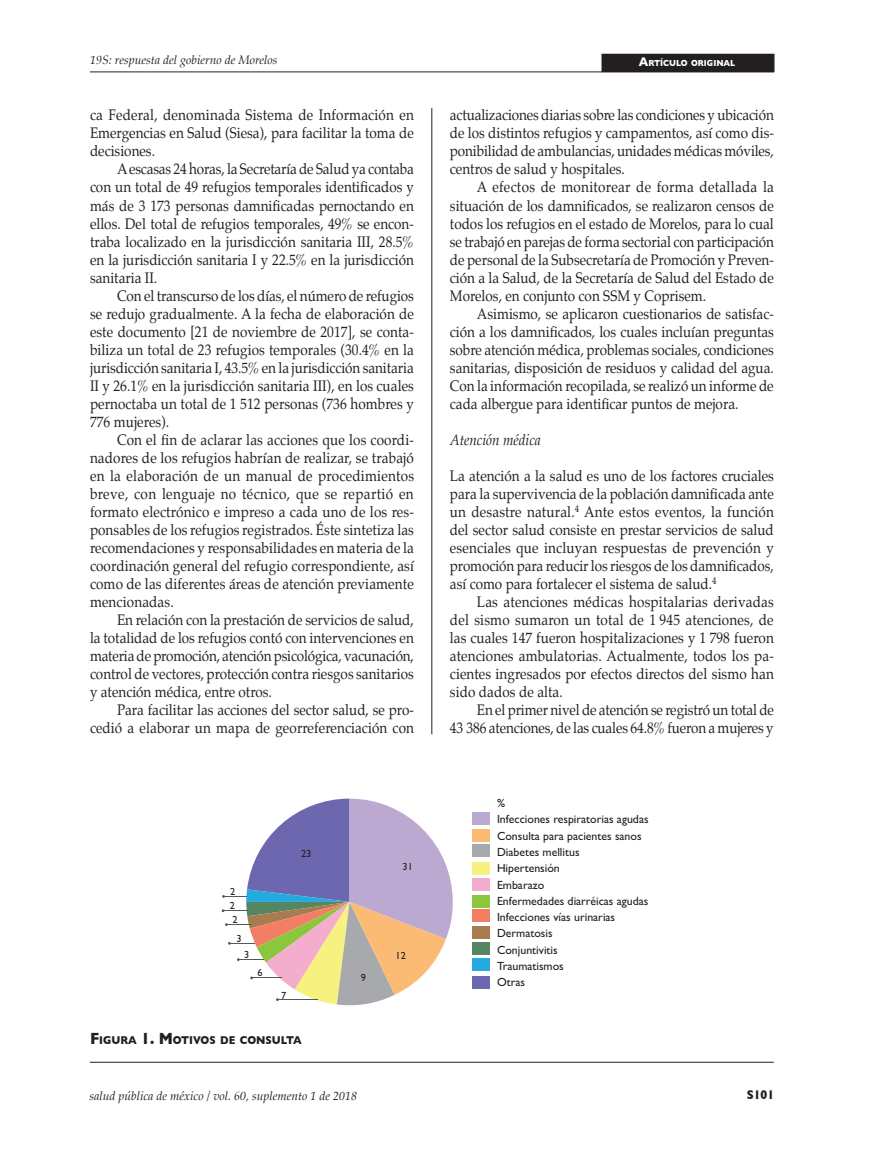
<style>
.page{position:relative;width:893px;height:1149px;background:#fff}
.page>*{position:absolute;margin:0;border:0;box-sizing:border-box;transform-origin:0 0}
.TEXTO{font:15px/18px "Palatino";color:#231f20;text-align:justify;scale:.9 1}
.TEXTO-2{font:italic 15px "Palatino";color:#231f20;scale:.9 1}
.t1{font:700 12.75px "Gill Sans";color:#231f20;scale:.9 1}
.t2{font:italic 12px "Palatino";color:#231f20}
.t3{font:11.85px/16.4px "Gill Sans";color:#231f20}
.TIT_FIGURA{font:700 11.55px "Gill Sans";color:#231f20;scale:.9 1}
.t4{font:10.35px "Gill Sans";color:#231f20}
.t5{font:700 8.85px "Gill Sans";color:#fff;scale:.9 1}
.s1{font-size:12.75px}
.s2{font-size:16.5px}
</style>
<div class="page">
<div style="left:602px;top:54px;width:172px;height:18px;background:#231f20"></div>
<hr style="left:90px;top:72px;width:684px;height:1px;background:#231f20">
<hr style="left:432px;top:108px;width:1px;height:626px;background:#231f20">
<hr style="left:90px;top:1061px;width:684px;height:1px;background:#231f20">
<div style="left:472px;top:811px;width:18px;height:13px;background:#bca9d1"></div>
<div style="left:472px;top:843px;width:18px;height:13px;background:#a8a9ad"></div>
<div style="left:472px;top:925px;width:18px;height:13px;background:#a97b50"></div>
<div style="left:472px;top:909px;width:18px;height:12px;background:#f37e64"></div>
<div style="left:472px;top:862px;width:18px;height:13px;background:#f7f27f"></div>
<div style="left:472px;top:894px;width:18px;height:13px;background:#8bc63e"></div>
<div style="left:472px;top:957px;width:18px;height:13px;background:#24aae1"></div>
<div style="left:472px;top:941px;width:18px;height:13px;background:#568561"></div>
<div style="left:472px;top:829px;width:18px;height:13px;background:#fcbb74"></div>
<div style="left:472px;top:877px;width:18px;height:13px;background:#f5adce"></div>
<div style="left:472px;top:975px;width:18px;height:13px;background:#6c67ae"></div>
<svg style="left:222px;top:798px;width:231px;height:206px"></svg>
<p class="t2" style="left:90px;top:53px;width:189px">19S: respuesta del gobierno de Morelos</p>
<p class="t5" style="left:639px;top:56px;width:109px"><span class="s1">A</span>RTÍCULO ORIGINAL</p>
<p class="TEXTO" style="left:90px;top:107px;width:361px">ca Federal, denominada Sistema de Información en Emergencias en Salud (Siesa), para facilitar la toma de decisiones.</p>
<p class="TEXTO" style="left:90px;top:161px;width:361px;text-indent:27px">A escasas 24 horas, la Secretaría de Salud ya contaba con un total de 49 refugios temporales identificados y más de 3 173 personas damnificadas pernoctando en ellos. Del total de refugios temporales, 49% se encon&shy;traba localizado en la jurisdicción sanitaria III, 28.5% en la jurisdicción sanitaria I y 22.5% en la jurisdicción sanitaria II.</p>
<p class="TEXTO" style="left:90px;top:287px;width:361px;text-indent:27px">Con el transcurso de los días, el número de refugios se redujo gradualmente. A la fecha de elaboración de este documento [21 de noviembre de 2017], se conta&shy;biliza un total de 23 refugios temporales (30.4% en la jurisdicción sanitaria I, 43.5% en la jurisdicción sanitaria II y 26.1% en la jurisdicción sanitaria III), en los cuales pernoctaba un total de 1 512 personas (736 hombres y 776 mujeres).</p>
<p class="TEXTO" style="left:90px;top:431px;width:362px;text-indent:27px">Con el fin de aclarar las acciones que los coordi&shy;nadores de los refugios habrían de realizar, se trabajó en la elaboración de un manual de procedimientos breve, con lenguaje no técnico, que se repartió en formato electrónico e impreso a cada uno de los res&shy;ponsables de los refugios registrados. Éste sintetiza las recomendaciones y responsabilidades en materia de la coordinación general del refugio correspondiente, así como de las diferentes áreas de atención previamente mencionadas.</p>
<p class="TEXTO" style="left:90px;top:611px;width:361px;text-indent:27px">En relación con la prestación de servicios de salud, la totalidad de los refugios contó con intervenciones en materia de promoción, atención psicológica, vacunación, control de vectores, protección contra riesgos sanitarios y atención médica, entre otros.</p>
<p class="TEXTO" style="left:90px;top:701px;width:362px;text-align:right">Para facilitar las acciones del sector salud, se pro&shy;cedió a elaborar un mapa de georreferenciación con</p>
<p class="t4" style="left:230px;top:884px;width:7px">2</p>
<p class="t4" style="left:230px;top:899px;width:7px">2</p>
<p class="t4" style="left:232px;top:913px;width:7px">2</p>
<p class="t4" style="left:237px;top:931px;width:7px">3</p>
<p class="t4" style="left:244px;top:948px;width:7px">3</p>
<p class="t4" style="left:258px;top:966px;width:7px">6</p>
<p class="t4" style="left:301px;top:847px;width:12px">23</p>
<p class="t4" style="left:281px;top:988px;width:7px">7</p>
<p class="TIT_FIGURA" style="left:90px;top:1031px;width:237px"><span class="s2">F</span> IGURA <span class="s2">1. M</span>OTIVOS DE CONSULTA</p>
<p class="t4" style="left:403px;top:860px;width:12px">31</p>
<p class="t4" style="left:361px;top:970px;width:7px">9</p>
<p class="t4" style="left:396px;top:949px;width:12px">12</p>
<p class="TEXTO" style="left:450px;top:107px;width:361px">actualizaciones diarias sobre las condiciones y ubicación de los distintos refugios y campamentos, así como dis&shy;ponibilidad de ambulancias, unidades médicas móviles, centros de salud y hospitales.</p>
<p class="TEXTO" style="left:450px;top:179px;width:362px;text-indent:27px">A efectos de monitorear de forma detallada la situación de los damnificados, se realizaron censos de todos los refugios en el estado de Morelos, para lo cual se trabajó en parejas de forma sectorial con participación de personal de la Subsecretaría de Promoción y Preven&shy;ción a la Salud, de la Secretaría de Salud del Estado de Morelos, en conjunto con SSM y Coprisem.</p>
<p class="TEXTO" style="left:450px;top:305px;width:361px;text-indent:27px">Asimismo, se aplicaron cuestionarios de satisfac&shy;ción a los damnificados, los cuales incluían preguntas sobre atención médica, problemas sociales, condiciones sanitarias, disposición de residuos y calidad del agua.<br>Con la información recopilada, se realizó un informe de cada albergue para identificar puntos de mejora.</p>
<p class="TEXTO-2" style="left:450px;top:430px;width:102px">Atención médica</p>
<p class="TEXTO" style="left:450px;top:467px;width:362px">La atención a la salud es uno de los factores cruciales para la supervivencia de la población damnificada ante un desastre natural.<sup>4</sup> Ante estos eventos, la función del sector salud consiste en prestar servicios de salud esenciales que incluyan respuestas de prevención y promoción para reducir los riesgos de los damnificados, así como para fortalecer el sistema de salud.<sup>4</sup></p>
<p class="TEXTO" style="left:450px;top:593px;width:361px;text-indent:27px">Las atenciones médicas hospitalarias derivadas del sismo sumaron un total de 1 945 atenciones, de las cuales 147 fueron hospitalizaciones y 1 798 fueron atenciones ambulatorias. Actualmente, todos los pa&shy;cientes ingresados por efectos directos del sismo han sido dados de alta.</p>
<p class="TEXTO" style="left:450px;top:701px;width:361px;text-align:right">En el primer nivel de atención se registró un total de<br>43 386 atenciones, de las cuales 64.8% fueron a mujeres y</p>
<p class="t3" style="left:497px;top:794px;width:153px">%<br>Infecciones respiratorias agudas<br>Consulta para pacientes sanos<br>Diabetes mellitus<br>Hipertensión<br>Embarazo<br>Enfermedades diarréicas agudas<br>Infecciones vías urinarias<br>Dermatosis<br>Conjuntivitis<br>Traumatismos<br>Otras</p>
<p class="t2" style="left:89px;top:1088px;width:269px">salud pública de méxico / vol. 60, suplemento 1 de 2018</p>
<p class="t1" style="left:747px;top:1083px;width:32px">S101</p>
</div>
